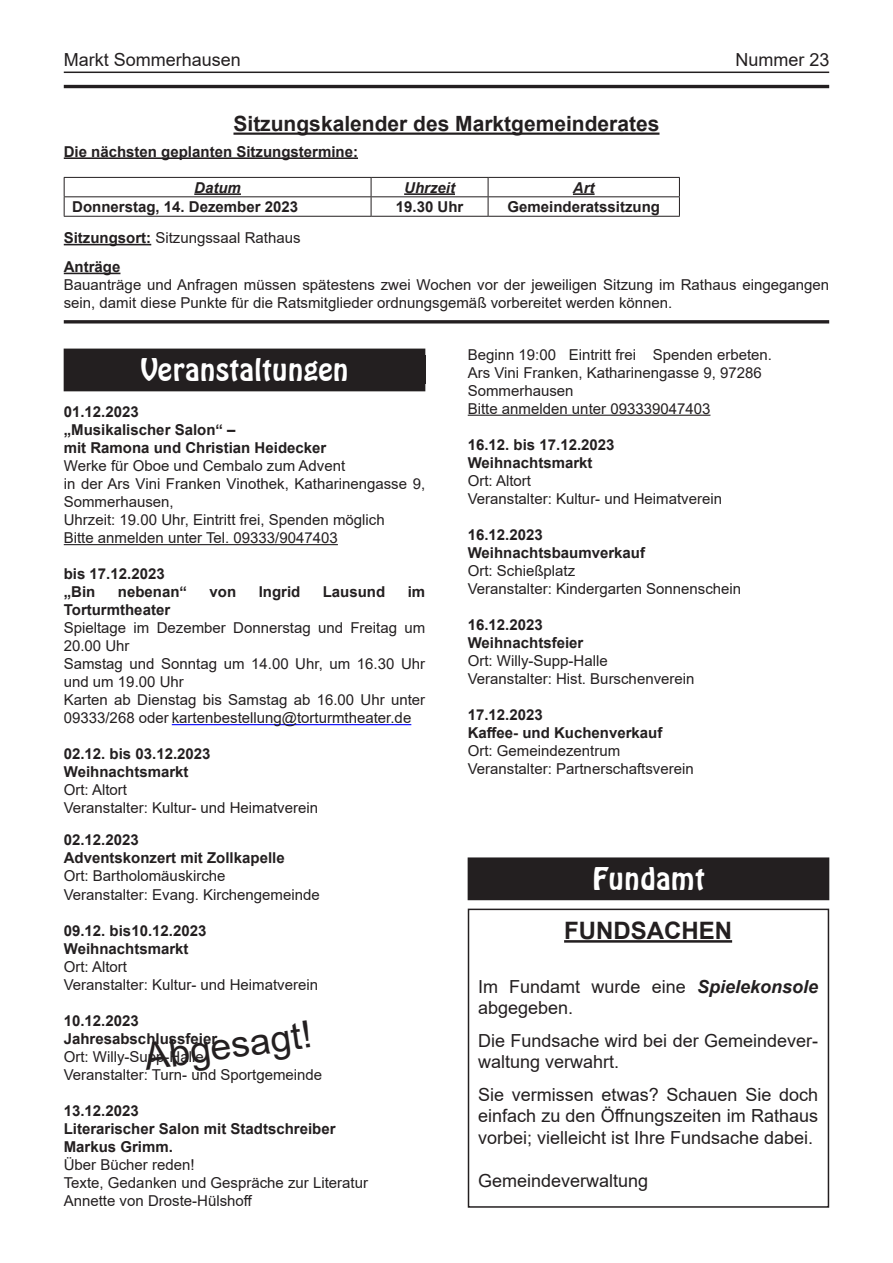
<style>
.page{position:relative;width:893px;height:1263px;background:#fff}
.page>*{position:absolute;margin:0;border:0;box-sizing:border-box;transform-origin:0 0}
.t1{font:37.5px "Arial";color:#231f20}
.t2{font:30px "Hobo BT";color:#fff}
.t3{font:700 24px "Arial";color:#231f20}
.t4{font:700 21px "Arial";color:#231f20}
.t5{font:18px/21.6px "Arial";color:#231f20}
.t6{font:15px/18px "Arial";color:#231f20}
.t7{font:700 15px/18px "Arial";color:#231f20}
.t8{font:italic 700 15px "Arial";color:#231f20}
.s1{font-weight:400}
.s2{font-weight:700;font-style:italic}
</style>
<div class="page">
<hr style="left:64px;top:72px;width:765px;height:1px;background:#231f20">
<hr style="left:64px;top:85px;width:765px;height:3px;background:#231f20">
<hr style="left:233px;top:133px;width:426px;height:2px;background:#231f20">
<hr style="left:64px;top:157px;width:294px;height:2px;background:#231f20">
<hr style="left:64px;top:244px;width:87px;height:1px;background:#231f20">
<hr style="left:64px;top:273px;width:56px;height:1px;background:#231f20">
<hr style="left:64px;top:320px;width:765px;height:3px;background:#231f20">
<hr style="left:64px;top:177px;width:307px;height:1px;background:#231f20">
<hr style="left:371px;top:177px;width:117px;height:1px;background:#231f20">
<hr style="left:488px;top:177px;width:192px;height:1px;background:#231f20">
<hr style="left:64px;top:196px;width:307px;height:1px;background:#231f20">
<svg style="left:64px;top:178px;width:1px;height:38px"></svg>
<hr style="left:371px;top:196px;width:117px;height:1px;background:#231f20">
<svg style="left:371px;top:178px;width:1px;height:38px"></svg>
<hr style="left:488px;top:196px;width:192px;height:1px;background:#231f20">
<svg style="left:488px;top:178px;width:1px;height:38px"></svg>
<svg style="left:679px;top:178px;width:1px;height:38px"></svg>
<hr style="left:64px;top:216px;width:307px;height:1px;background:#231f20">
<hr style="left:371px;top:216px;width:117px;height:1px;background:#231f20">
<hr style="left:488px;top:216px;width:192px;height:1px;background:#231f20">
<hr style="left:194px;top:193px;width:47px;height:2px;background:#231f20">
<hr style="left:404px;top:193px;width:51px;height:2px;background:#231f20">
<hr style="left:573px;top:193px;width:22px;height:2px;background:#231f20">
<div style="left:64px;top:349px;width:361px;height:42px;background:#231f20"></div>
<hr style="left:64px;top:544px;width:274px;height:1px;background:#231f20">
<hr style="left:172px;top:724px;width:239px;height:1px;background:#00f">
<hr style="left:468px;top:415px;width:242px;height:1px;background:#231f20">
<div style="left:468px;top:858px;width:361px;height:42px;background:#231f20"></div>
<div style="left:468px;top:857px;width:361px;height:43px;border:1px solid #231f20"></div>
<hr style="left:564px;top:940px;width:168px;height:3px;background:#231f20">
<div style="left:468px;top:909px;width:361px;height:299px;border:2px solid #231f20"></div>
<p class="t5" style="left:64px;top:49px;width:179px">Markt Sommerhausen</p>
<p class="t5" style="left:735px;top:49px;width:96px">Nummer 23</p>
<h3 class="t4" style="left:233px;top:109px;width:427px">Sitzungskalender des Marktgemeinderates</h3>
<p class="t7" style="left:64px;top:143px;width:296px">Die nächsten geplanten Sitzungstermine:</p>
<p class="t8" style="left:194px;top:177px;width:48px">Datum</p>
<p class="t8" style="left:404px;top:177px;width:52px">Uhrzeit</p>
<p class="t8" style="left:573px;top:177px;width:23px">Art</p>
<p class="t7" style="left:72px;top:198px;width:227px">Donnerstag, 14. Dezember 2023</p>
<p class="t7" style="left:396px;top:198px;width:69px">19.30 Uhr</p>
<p class="t7" style="left:507px;top:198px;width:154px">Gemeinderatssitzung</p>
<p class="t7" style="left:64px;top:223px;width:238px;line-height:28.8px">Sitzungsort: <span class="s1">Sitzungssaal Rathaus<br></span>Anträge</p>
<p class="t6" style="left:64px;top:275px;width:767px">Bauanträge und Anfragen müssen spätestens zwei Wochen vor der jeweiligen Sitzung im Rathaus eingegangen sein, damit diese Punkte für die Ratsmitglieder ordnungsgemäß vorbereitet werden können.</p>
<h2 class="t2" style="left:140px;top:352px;width:210px">Veranstaltungen</h2>
<p class="t7" style="left:64px;top:403px;width:264px">01.12.2023<br>„Musikalischer Salon“ –<br>mit Ramona und Christian Heidecker</p>
<p class="t6" style="left:64px;top:457px;width:363px">Werke für Oboe und Cembalo zum Advent<br>in der Ars Vini Franken Vinothek, Katharinengasse 9, Sommerhausen,<br>Uhrzeit: 19.00 Uhr, Eintritt frei, Spenden möglich<br>Bitte anmelden unter Tel. 09333/9047403</p>
<p class="t7" style="left:64px;top:565px;width:102px">bis 17.12.2023 „Bin</p>
<p class="t7" style="left:118px;top:583px;width:71px">nebenan“</p>
<p class="t7" style="left:210px;top:583px;width:28px">von</p>
<p class="t7" style="left:259px;top:583px;width:43px">Ingrid</p>
<p class="t7" style="left:323px;top:583px;width:64px">Lausund</p>
<p class="t7" style="left:408px;top:583px;width:19px">im</p>
<p class="t7" style="left:64px;top:601px;width:108px">Torturmtheater</p>
<p class="t6" style="left:64px;top:619px;width:363px">Spieltage im Dezember Donnerstag und Freitag um 20.00 Uhr<br>Samstag und Sonntag um 14.00 Uhr, um 16.30 Uhr und um 19.00 Uhr<br>Karten ab Dienstag bis Samstag ab 16.00 Uhr unter 09333/268 oder kartenbestellung@torturmtheater.de</p>
<p class="t7" style="left:64px;top:745px;width:148px">02.12. bis 03.12.2023<br>Weihnachtsmarkt</p>
<p class="t6" style="left:64px;top:781px;width:256px">Ort: Altort<br>Veranstalter: Kultur- und Heimatverein</p>
<p class="t7" style="left:64px;top:831px;width:222px">02.12.2023<br>Adventskonzert mit Zollkapelle</p>
<p class="t6" style="left:64px;top:867px;width:257px">Ort: Bartholomäuskirche<br>Veranstalter: Evang. Kirchengemeinde</p>
<p class="t7" style="left:64px;top:921px;width:144px">09.12. bis10.12.2023<br>Weihnachtsmarkt</p>
<p class="t6" style="left:64px;top:957px;width:256px">Ort: Altort<br>Veranstalter: Kultur- und Heimatverein</p>
<p class="t7" style="left:64px;top:1011px;width:155px">10.12.2023<br>Jahresabschlussfeier</p>
<p class="t6" style="left:64px;top:1047px;width:260px">Ort: Willy-Supp-Halle<br>Veranstalter: Turn- und Sportgemeinde</p>
<p class="t7" style="left:64px;top:1101px;width:273px">13.12.2023<br>Literarischer Salon mit Stadtschreiber<br>Markus Grimm.</p>
<p class="t6" style="left:64px;top:1155px;width:306px">Über Bücher reden!<br>Texte, Gedanken und Gespräche zur Literatur<br>Annette von Droste-Hülshoff</p>
<h1 class="t1" style="left:141px;top:1032px;width:170px;rotate:-8deg">Abgesagt!</h1>
<p class="t6" style="left:468px;top:345px;width:306px">Beginn 19:00 Eintritt frei Spenden erbeten.<br>Ars Vini Franken, Katharinengasse 9, 97286<br>Sommerhausen<br>Bitte anmelden unter 093339047403</p>
<p class="t7" style="left:468px;top:435px;width:148px">16.12. bis 17.12.2023<br>Weihnachtsmarkt</p>
<p class="t6" style="left:468px;top:471px;width:256px">Ort: Altort<br>Veranstalter: Kultur- und Heimatverein</p>
<p class="t7" style="left:468px;top:525px;width:179px">16.12.2023<br>Weihnachtsbaumverkauf</p>
<p class="t6" style="left:468px;top:561px;width:275px">Ort: Schießplatz<br>Veranstalter: Kindergarten Sonnenschein</p>
<p class="t7" style="left:468px;top:615px;width:117px">16.12.2023<br>Weihnachtsfeier</p>
<p class="t6" style="left:468px;top:651px;width:228px">Ort: Willy-Supp-Halle<br>Veranstalter: Hist. Burschenverein</p>
<p class="t7" style="left:468px;top:705px;width:196px">17.12.2023<br>Kaffee- und Kuchenverkauf</p>
<p class="t6" style="left:468px;top:741px;width:227px">Ort: Gemeindezentrum<br>Veranstalter: Partnerschaftsverein</p>
<h2 class="t2" style="left:592px;top:860px;width:115px">Fundamt</h2>
<h3 class="t3" style="left:564px;top:913px;width:169px">FUNDSACHEN</h3>
<p class="t5" style="left:478px;top:975px;width:342px">Im Fundamt wurde eine <span class="s2">Spielekonsole </span>abgegeben.</p>
<p class="t5" style="left:478px;top:1029px;width:342px">Die Fundsache wird bei der Gemeindever&shy;waltung verwahrt.</p>
<p class="t5" style="left:478px;top:1083px;width:342px;text-align:justify">Sie vermissen etwas? Schauen Sie doch einfach zu den Öffnungszeiten im Rathaus vorbei; vielleicht ist Ihre Fundsache dabei.</p>
<p class="t5" style="left:478px;top:1170px;width:172px">Gemeindeverwaltung</p>
</div>
